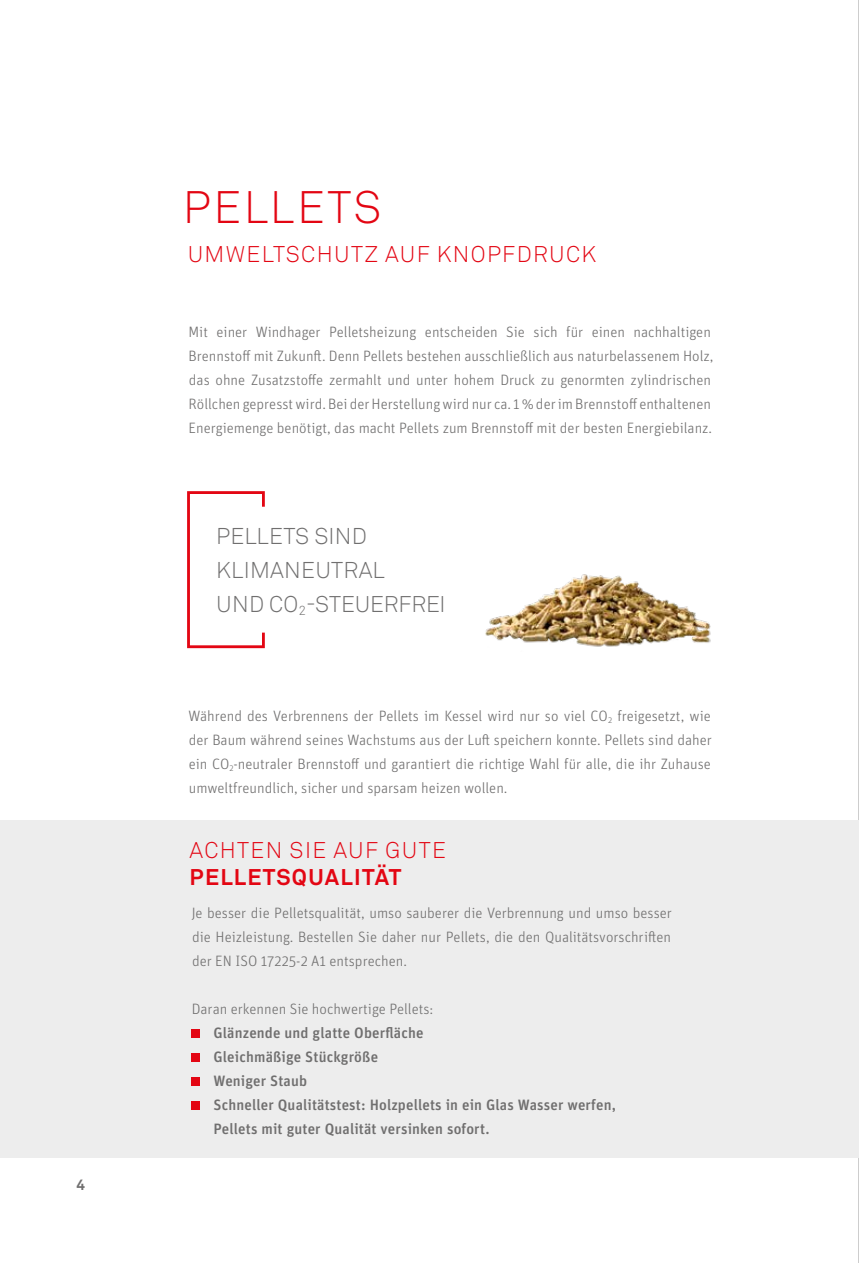
<style>
.page{position:relative;width:859px;height:1263px;background:#fff}
.page>*{position:absolute;margin:0;border:0;box-sizing:border-box;transform-origin:0 0}
.t1{font:300 45px "Akkurat Pro";letter-spacing:.06em;color:#e30613}
.t2{font:300 22.65px/33.9px "Akkurat Pro";letter-spacing:.01em;color:#706f6f}
.t3{font:300 22.5px "Akkurat Pro";letter-spacing:.06em;color:#e30613}
.t4{font:300 22.5px "Akkurat Pro";letter-spacing:-.005em;color:#706f6f}
.t5{font:700 22.5px "Akkurat Pro";letter-spacing:.06em;color:#e30613}
.t6{font:300 15px/24px "Unit OT";color:#706f6f;text-align:justify}
.t7{font:500 15px/24px "Unit OT";letter-spacing:.01em;color:#706f6f}
.t8{font:700 15px "Akkurat Pro";color:#706f6f}
.s1{font-size:22.65px}
</style>
<div class="page">
<img style="left:485px;top:574px;width:226px;height:73px">
<hr style="left:858px;top:0;width:1px;height:1263px;background:#9d9d9c">
<div style="left:0;top:820px;width:859px;height:337px;background:#ededed"></div>
<div style="left:192px;top:1029px;width:8px;height:9px;background:#e30613"></div>
<div style="left:192px;top:1053px;width:8px;height:9px;background:#e30613"></div>
<div style="left:192px;top:1077px;width:8px;height:9px;background:#e30613"></div>
<div style="left:192px;top:1101px;width:8px;height:9px;background:#e30613"></div>
<svg style="left:187px;top:491px;width:78px;height:157px"></svg>
<p class="t8" style="left:76px;top:1175px;width:10px">4</p>
<h1 class="t1" style="left:183px;top:180px;width:200px">PELLETS</h1>
<h3 class="t3" style="left:188px;top:241px;width:410px">UMWELTSCHUTZ AUF KNOPFDRUCK</h3>
<p class="t6" style="left:189px;top:320px;width:526px;text-align:left">Mit einer Windhager Pelletsheizung entscheiden Sie sich für einen nachhaltigen Brennstoff mit Zukunft. Denn Pellets bestehen ausschließlich aus naturbelassenem Holz, das ohne Zusatzstoffe zermahlt und unter hohem Druck zu genormten zylindrischen Röllchen gepresst wird. Bei der Herstellung wird nur ca. 1% der im Brennstoff enthaltenen Energiemenge benötigt, das macht Pellets zum Brennstoff mit der besten Energiebilanz.</p>
<h2 class="t2" style="left:216px;top:519px;width:170px">PELLETS SIND<br>KLIMANEUTRAL</h2>
<h3 class="t4" style="left:216px;top:591px;width:231px"><span class="s1">UND</span> CO<sub>2</sub>-STEUERFREI</h3>
<p class="t6" style="left:188px;top:704px;width:525px">Während des Verbrennens der Pellets im Kessel wird nur so viel CO<sub>2</sub> freigesetzt, wie der Baum während seines Wachstums aus der Luft speichern konnte. Pellets sind daher ein CO<sub>2</sub>-neutraler Brennstoff und garantiert die richtige Wahl für alle, die ihr Zuhause umweltfreundlich, sicher und sparsam heizen wollen.</p>
<h3 class="t3" style="left:190px;top:837px;width:258px">ACHTEN SIE AUF GUTE</h3>
<h3 class="t5" style="left:190px;top:863px;width:213px">PELLETSQUALITÄT</h3>
<p class="t6" style="left:192px;top:901px;width:482px">Je besser die Pelletsqualität, umso sauberer die Verbrennung und umso besser die Heizleistung. Bestellen Sie daher nur Pellets, die den Qualitätsvorschriften der EN ISO 17225-2 A1 entsprechen.</p>
<p class="t6" style="left:192px;top:997px;width:243px">Daran erkennen Sie hochwertige Pellets:</p>
<p class="t7" style="left:214px;top:1020px;width:404px">Glänzende und glatte Oberfläche<br>Gleichmäßige Stückgröße<br>Weniger Staub<br>Schneller Qualitätstest: Holzpellets in ein Glas Wasser werfen, Pellets mit guter Qualität versinken sofort.</p>
</div>
